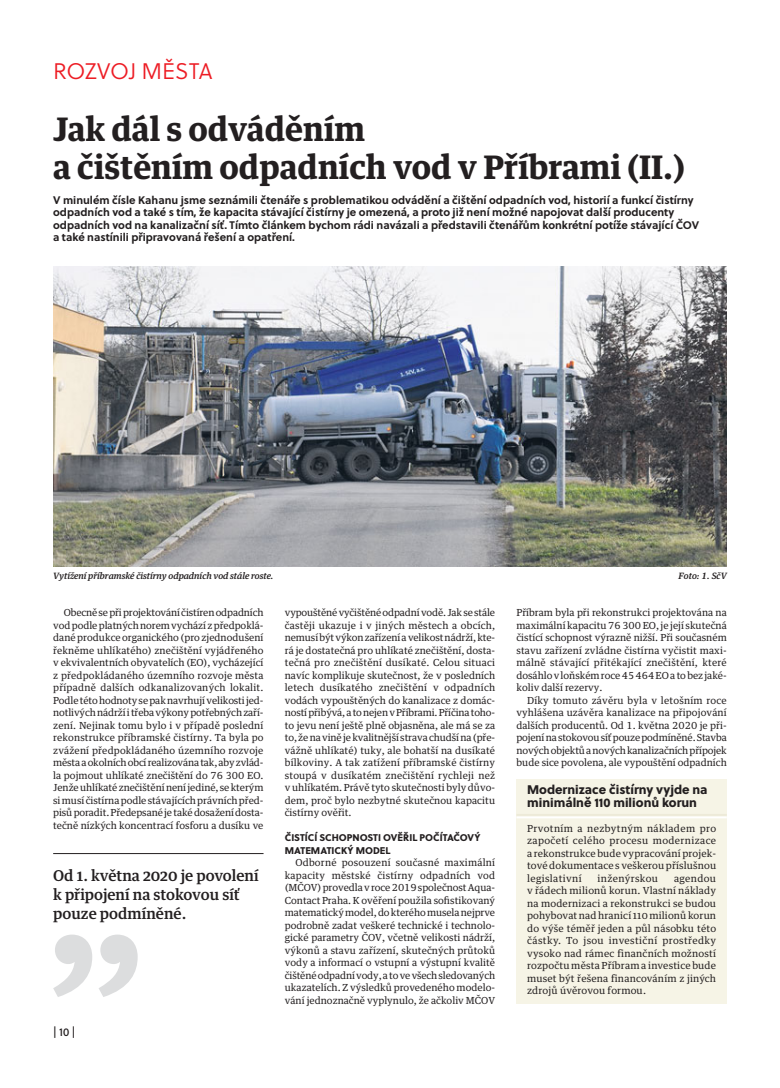
<style>
.page{position:relative;width:780px;height:1088px;background:#fff}
.page>*{position:absolute;margin:0;border:0;box-sizing:border-box;transform-origin:0 0}
.t1{font:700 32.5px/37.5px "Guardian Text Egyp";color:#231f20}
.t2{font:22.5px "Soleil Lt";letter-spacing:-.015em;color:#ed1c24}
.t3{font:500 15px/18.8px "Guardian Text Egyp";color:#231f20}
.t4{font:12.5px/12.5px "Soleil Xb";color:#231f20}
.t5{font:11.25px "Soleil Bk";color:#231f20}
.t6{font:700 11px/12.5px "Soleil";color:#231f20}
.t7{font:9.75px/12.5px "Guardian Text Egyp";color:#231f20;text-align:justify}
.t8{font:9.75px/12.5px "Soleil Xb";color:#231f20}
.t9{font:9.75px "Guardian Text Egyp";letter-spacing:.035em;color:#231f20}
.t10{font:italic 500 8.75px "Guardian Text Egyp";color:#231f20}
</style>
<div class="page">
<div style="left:516px;top:779px;width:210px;height:224px;background:#f6f4e6"></div>
<hr style="left:516px;top:814px;width:210px;height:2px;background:#edead8">
<hr style="left:516px;top:816px;width:210px;height:2px;background:#fff">
<img style="left:53px;top:267px;width:673px;height:299px">
<svg style="left:53px;top:934px;width:85px;height:63px"></svg>
<hr style="left:53px;top:853px;width:210px;height:1px;background:#231f20">
<h2 class="t2" style="left:53px;top:58px;width:161px">ROZVOJ MĚSTA</h2>
<h1 class="t1" style="left:53px;top:113px;width:633px">Jak dál s odváděním<br>a čištěním odpadních vod v Příbrami (II.)</h1>
<p class="t6" style="left:53px;top:194px;width:647px">V minulém čísle Kahanu jsme seznámili čtenáře s problematikou odvádění a čištění odpadních vod, historií a funkcí čistírny odpadních vod a také s tím, že kapacita stávající čistírny je omezená, a proto již není možné napojovat další producenty odpadních vod na kanalizační síť. Tímto článkem bychom rádi navázali a představili čtenářům konkrétní potíže stávající ČOV a také nastínili připravovaná řešení a opatření.</p>
<p class="t10" style="left:53px;top:572px;width:222px">Vytížení příbramské čistírny odpadních vod stále roste.</p>
<p class="t10" style="left:678px;top:572px;width:50px">Foto: 1. SčV</p>
<p class="t7" style="left:53px;top:607px;width:212px;text-indent:11px">Obecně se při projektování čistíren odpadních vod podle platných norem vychází z předpoklá&shy;dané produkce organického (pro zjednodušení řekněme uhlíkatého) znečištění vyjádřeného v ekvivalentních obyvatelích (EO), vycházející z předpokládaného územního rozvoje města případně dalších odkanalizovaných lokalit.<br>Podle této hodnoty se pak navrhují velikosti jed&shy;notlivých nádrží i třeba výkony potřebných zaří&shy;zení. Nejinak tomu bylo i v případě poslední rekonstrukce příbramské čistírny. Ta byla po zvážení předpokládaného územního rozvoje města a okolních obcí realizována tak, aby zvlád&shy;la pojmout uhlíkaté znečištění do 76 300 EO.<br>Jenže uhlíkaté znečištění není jediné, se kterým si musí čistírna podle stávajících právních před&shy;pisů poradit. Předepsané je také dosažení dosta&shy;tečně nízkých koncentrací fosforu a dusíku ve</p>
<p class="t7" style="left:285px;top:607px;width:212px">vypouštěné vyčištěné odpadní vodě. Jak se stále častěji ukazuje i v jiných městech a obcích, nemusí být výkon zařízení a velikost nádrží, kte&shy;rá je dostatečná pro uhlíkaté znečištění, dosta&shy;tečná pro znečištění dusíkaté. Celou situaci navíc komplikuje skutečnost, že v posledních letech dusíkatého znečištění v odpadních vodách vypouštěných do kanalizace z domác&shy;ností přibývá, a to nejen v Příbrami. Příčina toho&shy;to jevu není ještě plně objasněna, ale má se za to, že na vině je kvalitnější strava chudší na (pře&shy;vážně uhlíkaté) tuky, ale bohatší na dusíkaté bílkoviny. A tak zatížení příbramské čistírny stoupá v dusíkatém znečištění rychleji než v uhlíkatém. Právě tyto skutečnosti byly důvo&shy;dem, proč bylo nezbytné skutečnou kapacitu čistírny ověřit.</p>
<p class="t8" style="left:285px;top:831px;width:197px">ČISTÍCÍ SCHOPNOSTI OVĚŘIL POČÍTAČOVÝ<br>MATEMATICKÝ MODEL</p>
<p class="t7" style="left:285px;top:857px;width:212px;text-indent:11px">Odborné posouzení současné maximální kapacity městské čistírny odpadních vod (MČOV) provedla v roce 2019 společnost Aqua-Contact Praha. K ověření použila sofistikovaný matematický model, do kterého musela nejprve podrobně zadat veškeré technické i technolo&shy;gické parametry ČOV, včetně velikosti nádrží, výkonů a stavu zařízení, skutečných průtoků vody a informací o vstupní a výstupní kvalitě čištěné odpadní vody, a to ve všech sledovaných ukazatelích. Z výsledků provedeného modelo&shy;vání jednoznačně vyplynulo, že ačkoliv MČOV</p>
<h3 class="t3" style="left:53px;top:867px;width:207px">Od 1. května 2020 je povolení k připojení na stokovou síť pouze podmíněné.</h3>
<p class="t5" style="left:53px;top:1026px;width:24px">| 10 |</p>
<p class="t7" style="left:516px;top:607px;width:212px">Příbram byla při rekonstrukci projektována na maximální kapacitu 76 300 EO, je její skutečná čistící schopnost výrazně nižší. Při současném stavu zařízení zvládne čistírna vyčistit maxi&shy;málně stávající přitékající znečištění, které dosáhlo v loňském roce 45 464 EO a to bez jaké&shy;koliv další rezervy.</p>
<p class="t7" style="left:516px;top:695px;width:212px;text-indent:11px">Díky tomuto závěru byla v letošním roce vyhlášena uzávěra kanalizace na připojování dalších producentů. Od 1. května 2020 je při&shy;pojení na stokovou síť pouze podmíněné. Stavba nových objektů a nových kanalizačních přípojek bude sice povolena, ale vypouštění odpadních</p>
<p class="t4" style="left:527px;top:784px;width:182px">Modernizace čistírny vyjde na minimálně 110 milionů korun</p>
<p class="t7" style="left:527px;top:823px;width:191px">Prvotním a nezbytným nákladem pro započetí celého procesu modernizace a rekonstrukce bude vypracování projek&shy;tové dokumentace s veškerou příslušnou legislativní</p>
<p class="t9" style="left:597px;top:874px;width:62px">inženýrskou</p>
<p class="t7" style="left:527px;top:873px;width:191px;text-indent:147px">agendou v řádech milionů korun. Vlastní náklady na modernizaci a rekonstrukci se budou pohybovat nad hranicí 110 milionů korun do výše téměř jeden a půl násobku této částky. To jsou investiční prostředky vysoko nad rámec finančních možností rozpočtu města Příbram a investice bude muset být řešena financováním z jiných zdrojů úvěrovou formou.</p>
</div>
